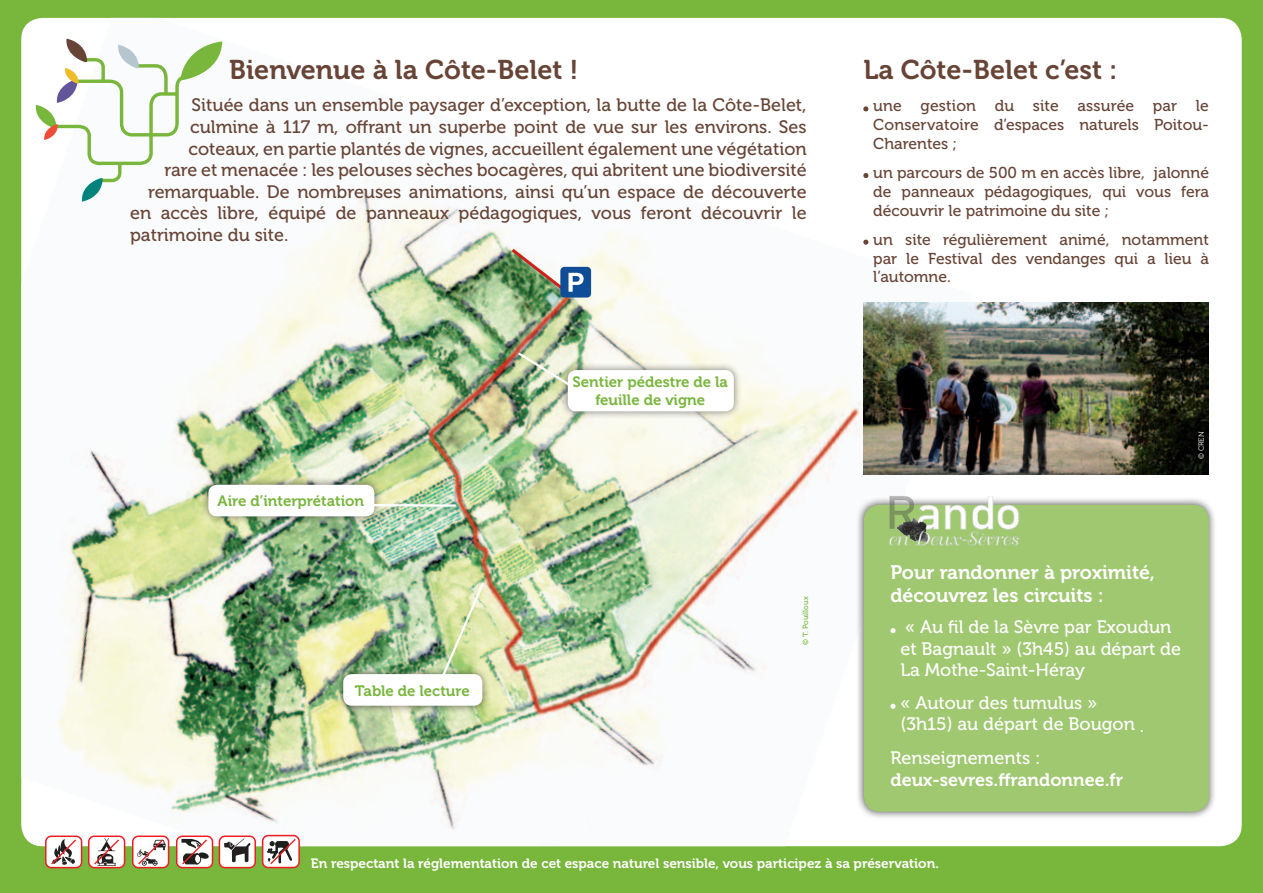
<style>
.page{position:relative;width:1263px;height:893px;background:#78b63c}
.page>*{position:absolute;margin:0;border:0;box-sizing:border-box;transform-origin:0 0}
.t1{font:27px "Museo 700";color:#674436}
.t2{font:19.5px/23.4px "Museo 700";color:#fff}
.t3{font:18px "Museo 500";color:#674436}
.t4{font:18px/21.6px "Museo 500";color:#fff}
.t5{font:18px "Museo 700";color:#fff}
.t6{font:15.75px/18.9px "Museo 500";color:#674436;text-align:justify}
.t7{font:15px/18px "Museo 700";color:#78b63c;text-align:center}
.t8{font:13.5px "Museo 700";color:#fff}
.t9{font:7.5px "Museo 500";color:#78b63c}
.t10{font:7.5px "Museo 300";color:#fff}
</style>
<div class="page">
<div style="left:21px;top:18px;width:1221px;height:828px;background:#fff;border-radius:21px"></div>
<img style="left:21px;top:18px;width:951px;height:828px">
<svg style="left:34px;top:39px;width:188px;height:163px"></svg>
<svg style="left:863px;top:106px;width:5px;height:5px"></svg>
<svg style="left:863px;top:173px;width:5px;height:5px"></svg>
<svg style="left:863px;top:240px;width:5px;height:5px"></svg>
<div style="left:559px;top:362px;width:183px;height:58px;background:#231f20;opacity:.6"></div>
<div style="left:568px;top:370px;width:166px;height:41px;background:#fff;border-radius:9px"></div>
<img style="left:516px;top:351px;width:59px;height:38px">
<div style="left:335px;top:666px;width:155px;height:48px;background:#231f20;opacity:.6"></div>
<div style="left:343px;top:674px;width:139px;height:32px;background:#fff;border-radius:9px"></div>
<svg style="left:440px;top:581px;width:46px;height:97px;background:#d1e0a7"></svg>
<div style="left:200px;top:476px;width:183px;height:49px;background:#231f20;opacity:.6"></div>
<div style="left:208px;top:485px;width:166px;height:31px;background:#fff;border-radius:9px"></div>
<svg style="left:374px;top:503px;width:83px;height:5px"></svg>
<div style="left:856px;top:496px;width:361px;height:324px;background:#231f20;opacity:.75"></div>
<div style="left:864px;top:505px;width:345px;height:307px;background:#9fc870;border-radius:16px"></div>
<svg style="left:890px;top:628px;width:5px;height:5px"></svg>
<svg style="left:890px;top:704px;width:5px;height:5px"></svg>
<img style="left:864px;top:479px;width:182px;height:67px">
<img style="left:864px;top:303px;width:345px;height:171px">
<div style="left:132px;top:835px;width:37px;height:33px;background:#fff;border:2px solid #ee1d23;border-radius:5px"></div>
<svg style="left:137px;top:839px;width:29px;height:27px"></svg>
<div style="left:88px;top:835px;width:37px;height:33px;background:#fff;border:2px solid #ee1d23;border-radius:5px"></div>
<svg style="left:94px;top:838px;width:25px;height:28px"></svg>
<div style="left:45px;top:835px;width:37px;height:33px;background:#fff;border:2px solid #ee1d23;border-radius:5px"></div>
<svg style="left:51px;top:839px;width:25px;height:26px"></svg>
<div style="left:219px;top:835px;width:37px;height:33px;background:#fff;border:2px solid #ee1d23;border-radius:5px"></div>
<svg style="left:224px;top:838px;width:27px;height:25px"></svg>
<div style="left:560px;top:267px;width:31px;height:31px;background:#0f4d96;border-radius:4px"></div>
<img style="left:508px;top:246px;width:76px;height:53px">
<div style="left:176px;top:835px;width:37px;height:33px;background:#fff;border:2px solid #ee1d23;border-radius:5px"></div>
<svg style="left:181px;top:839px;width:28px;height:25px"></svg>
<div style="left:262px;top:835px;width:38px;height:33px;background:#fff;border:2px solid #ee1d23;border-radius:6px"></div>
<svg style="left:267px;top:837px;width:29px;height:28px"></svg>
<p class="t1" style="left:229px;top:55px;width:351px">Bienvenue à la Côte-Belet !</p>
<p class="t3" style="left:192px;top:95px;width:616px">Située dans un ensemble paysager d’exception, la butte de la Côte-Belet,</p>
<p class="t3" style="left:190px;top:117px;width:618px">culmine à 117 m, offrant un superbe point de vue sur les environs. Ses</p>
<p class="t3" style="left:189px;top:139px;width:620px">coteaux, en partie plantés de vignes, accueillent également une végétation</p>
<p class="t3" style="left:165px;top:160px;width:644px">rare et menacée : les pelouses sèches bocagères, qui abritent une biodiversité</p>
<p class="t3" style="left:148px;top:182px;width:660px">remarquable. De nombreuses animations, ainsi qu’un espace de découverte</p>
<p class="t3" style="left:130px;top:203px;width:678px">en accès libre, équipé de panneaux pédagogiques, vous feront découvrir le</p>
<p class="t3" style="left:130px;top:225px;width:160px">patrimoine du site.</p>
<p class="t7" style="left:218px;top:492px;width:148px">Aire d’interprétation</p>
<p class="t7" style="left:355px;top:681px;width:116px">Table de lecture</p>
<p class="t7" style="left:572px;top:373px;width:157px">Sentier pédestre de la feuille de vigne</p>
<p class="t9" style="left:801px;top:645px;width:50px;rotate:-90deg">© T. Pouilloux</p>
<p class="t1" style="left:863px;top:55px;width:256px">La Côte-Belet c’est :</p>
<p class="t6" style="left:873px;top:97px;width:337px">une gestion du site assurée par le Conservatoire d’espaces naturels Poitou-Charentes ;</p>
<p class="t6" style="left:873px;top:163px;width:337px">un parcours de 500 m en accès libre, jalonné de panneaux pédagogiques, qui vous fera découvrir le patrimoine du site ;</p>
<p class="t6" style="left:873px;top:230px;width:337px">un site régulièrement animé, notamment par le Festival des vendanges qui a lieu à l’automne.</p>
<p class="t10" style="left:1197px;top:459px;width:29px;rotate:-90deg">© CREN</p>
<p class="t2" style="left:890px;top:561px;width:266px">Pour randonner à proximité, découvrez les circuits :</p>
<p class="t4" style="left:900px;top:616px;width:282px">« Au fil de la Sèvre par Exoudun et Bagnault » (3h45) au départ de<br>La Mothe-Saint-Héray</p>
<p class="t4" style="left:900px;top:692px;width:245px">« Autour des tumulus » (3h15) au départ de Bougon .</p>
<p class="t4" style="left:890px;top:748px;width:151px">Renseignements :</p>
<p class="t5" style="left:890px;top:770px;width:234px">deux-sevres.ffrandonnee.fr</p>
<p class="t8" style="left:311px;top:856px;width:629px">En respectant la réglementation de cet espace naturel sensible, vous participez à sa préservation.</p>
</div>
